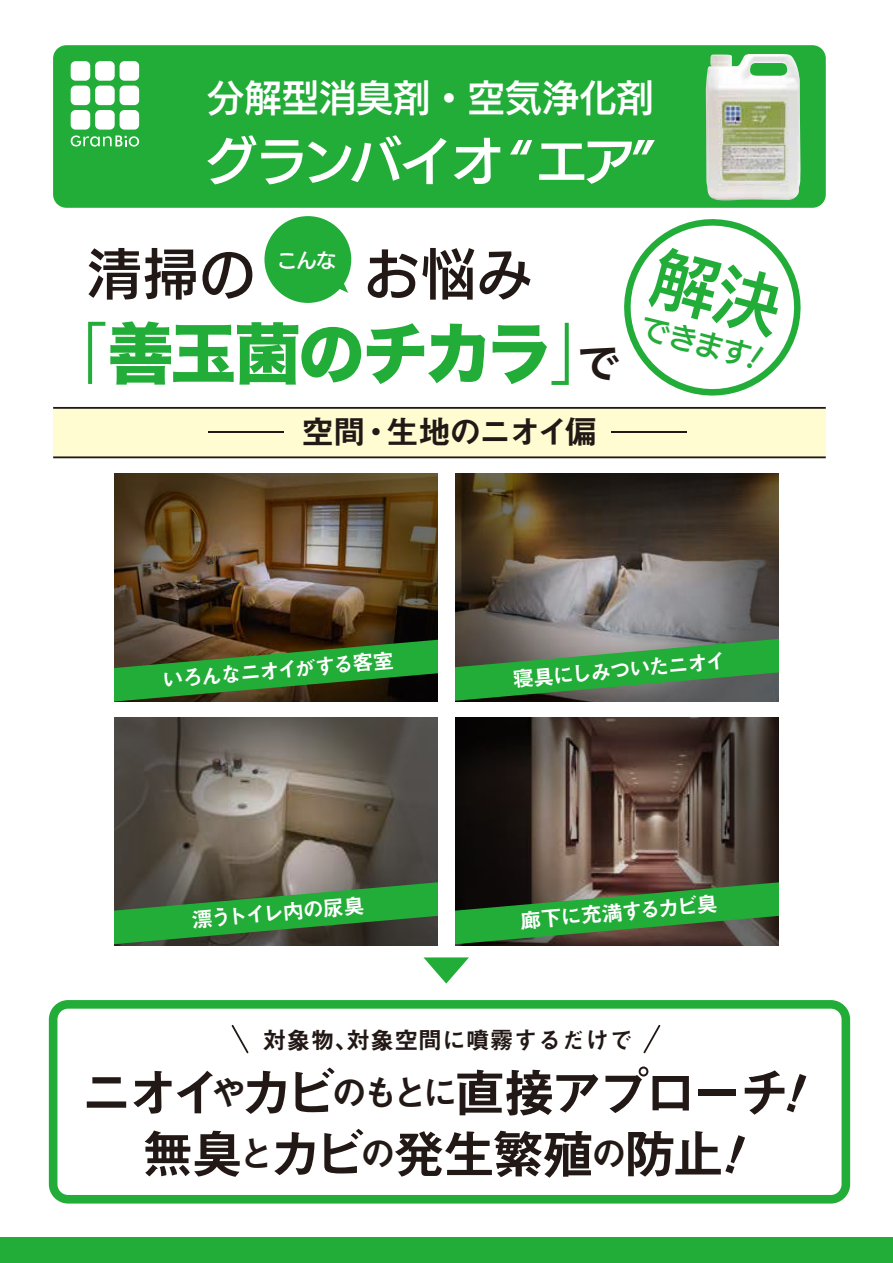
<style>
.page{position:relative;width:893px;height:1263px;background:#fff}
.page>*{position:absolute;margin:0;border:0;box-sizing:border-box;transform-origin:0 0}
.t1{font:66.3px "Hira Kaku Std W8";letter-spacing:-.045em;color:#22ac38}
.t2{font:54.6px "UD Kakugo Large Pr 6 N DB";letter-spacing:.035em;color:#221815}
.t3{font:52.5px "Midashi Go Pr 6 N MB31";letter-spacing:-.1em;color:#221815}
.t4{font:52.5px "Midashi Go Pr 6 N MB31";letter-spacing:-.06em;color:#221815}
.t5{font:51.45px "UD Kakugo Large Pr 6 N DB";letter-spacing:-.055em;color:#fff}
.t6{font:37.2px "UD Kakugo Large Pr 6 N DB";color:#fff}
.t7{font:32.55px "Midashi Go Pr 6 N MB31";letter-spacing:-.085em;color:#221815}
.t8{font:29.25px "UD Kakugo Large Pr 6 N DB";color:#22ac38}
.t9{font:23.85px "Midashi Go Pr 6 N MB31";color:#221815}
.t10{font:21.3px "Midashi Go Pr 6 N MB31";color:#fff}
.t11{font:20.1px "UD Kakugo Large Pr 6 N DB";color:#fff}
.s1{font-family:"UD Shin Go Pr 6 N";font-weight:300}
.s2{font-family:"Hira Kaku Pro W6";font-size:42.6px;color:#221815}
.s3{font-size:35.7px}
</style>
<div class="page">
<div style="left:53px;top:408px;width:773px;height:49px;background:#fffcd1"></div>
<hr style="left:53px;top:456px;width:773px;height:2px;background:#221815">
<hr style="left:53px;top:407px;width:773px;height:2px;background:#221815">
<svg style="left:264px;top:216px;width:87px;height:87px"></svg>
<div style="left:0;top:1237px;width:893px;height:26px;background:#22ac38"></div>
<div style="left:53px;top:45px;width:773px;height:163px;background:#22ac38;border-radius:13px"></div>
<hr style="left:208px;top:432px;width:75px;height:1px;background:#221815">
<hr style="left:611px;top:432px;width:76px;height:1px;background:#221815">
<div style="left:71px;top:86px;width:19px;height:19px;background:#fff;border-radius:5px"></div>
<div style="left:95px;top:110px;width:20px;height:20px;background:#fff;border-radius:5px"></div>
<div style="left:71px;top:61px;width:19px;height:20px;background:#fff;border-radius:5px"></div>
<div style="left:71px;top:110px;width:19px;height:20px;background:#fff;border-radius:5px"></div>
<div style="left:95px;top:61px;width:20px;height:20px;background:#fff;border-radius:5px"></div>
<div style="left:95px;top:86px;width:20px;height:19px;background:#fff;border-radius:5px"></div>
<div style="left:120px;top:61px;width:19px;height:20px;background:#fff;border-radius:5px"></div>
<div style="left:120px;top:86px;width:19px;height:19px;background:#fff;border-radius:5px"></div>
<div style="left:120px;top:110px;width:19px;height:20px;background:#fff;border-radius:5px"></div>
<svg style="left:71px;top:135px;width:68px;height:12px"></svg>
<div style="left:49px;top:1000px;width:801px;height:203px;border:9px solid #22ac38;border-radius:15px"></div>
<svg style="left:232px;top:1025px;width:17px;height:28px"></svg>
<svg style="left:643px;top:1025px;width:17px;height:28px"></svg>
<svg style="left:423px;top:957px;width:46px;height:26px"></svg>
<img style="left:706px;top:54px;width:94px;height:147px">
<img style="left:114px;top:474px;width:323px;height:164px">
<svg style="left:114px;top:638px;width:323px;height:64px;background:#2e6e28"></svg>
<svg style="left:455px;top:474px;width:324px;height:164px;background:#5d5349"></svg>
<svg style="left:455px;top:638px;width:324px;height:64px;background:#42894c"></svg>
<svg style="left:114px;top:717px;width:323px;height:164px;background:#665f55"></svg>
<svg style="left:114px;top:881px;width:323px;height:64px;background:#347a3a"></svg>
<svg style="left:455px;top:717px;width:324px;height:164px;background:#4a3b34"></svg>
<svg style="left:455px;top:881px;width:324px;height:64px;background:#347435"></svg>
<svg style="left:624px;top:219px;width:177px;height:177px"></svg>
<h3 class="t6" style="left:207px;top:77px;width:448px">分解型消臭剤・空気浄化剤</h3>
<h3 class="t5" style="left:205px;top:133px;width:453px">グランバイオ“エア”</h3>
<h2 class="t2" style="left:87px;top:244px;width:169px">清掃の</h2>
<p class="t11" style="left:277px;top:249px;width:61px">こんな</p>
<h2 class="t2" style="left:364px;top:244px;width:169px">お悩み</h2>
<h1 class="t1" style="left:41px;top:317px;width:580px"><span class="s1">「</span>善玉菌のチカラ<span class="s1">」</span><span class="s2">で</span></h1>
<h3 class="t7" style="left:302px;top:406px;width:297px">空間・生地のニオイ偏</h3>
<h3 class="t8" style="left:646px;top:311px;width:115px;rotate:15deg">できます</h3>
<p class="t10" style="left:161px;top:663px;width:234px;rotate:-5deg">いろんなニオイがする客室</p>
<p class="t10" style="left:511px;top:662px;width:216px;rotate:-5deg">寝具にしみついたニオイ</p>
<p class="t10" style="left:190px;top:903px;width:175px;rotate:-5deg">漂うトイレ内の尿臭</p>
<p class="t10" style="left:518px;top:904px;width:200px;rotate:-5deg">廊下に充満するカビ臭</p>
<p class="t9" style="left:263px;top:1021px;width:372px">対象物、対象空間に噴霧するだけで</p>
<h3 class="t3" style="left:80px;top:1050px;width:712px">ニオイ<span class="s3">や</span>カビ<span class="s3">のもとに</span>直接アプローチ</h3>
<h3 class="t4" style="left:142px;top:1112px;width:584px">無臭<span class="s3">と</span>カビ<span class="s3">の</span>発生繁殖<span class="s3">の</span>防止</h3>
</div>
